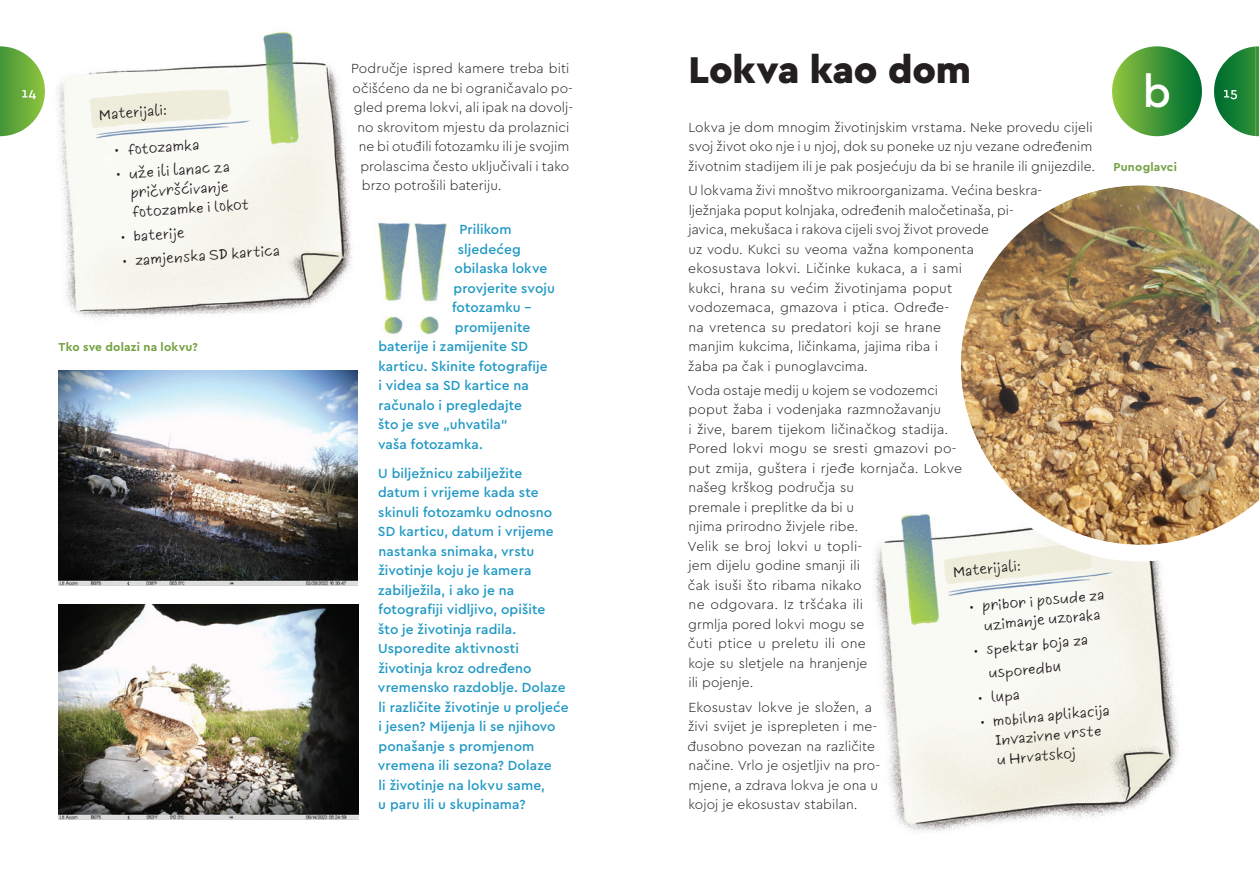
<style>
.page{position:relative;width:1259px;height:893px;background:#fff}
.page>*{position:absolute;margin:0;border:0;box-sizing:border-box;transform-origin:0 0}
.t1{font:500 45px "Cera PRO";color:#fff}
.t2{font:900 39px "Cera PRO";letter-spacing:-.005em;color:#231f20}
.t3{font:300 13.8px/19.5px "Cera PRO";letter-spacing:.005em;color:#231f20}
.t4{font:500 13.8px/19.5px "Cera PRO";letter-spacing:.01em;color:#1f98c4}
.t5{font:13.8px/19.5px "Six Hands Marker";color:#231f20}
.t6{font:700 12px "Cera PRO";letter-spacing:.015em;color:#74a142}
</style>
<div class="page">
<svg style="left:1255px;top:46px;width:4px;height:90px"></svg>
<img style="left:0;top:31px;width:346px;height:126px">
<img style="left:58px;top:157px;width:254px;height:663px">
<img style="left:312px;top:157px;width:41px;height:105px">
<img style="left:312px;top:262px;width:47px;height:558px">
<img style="left:0;top:46px;width:45px;height:90px">
<img style="left:22px;top:90px;width:14px;height:9px">
<img style="left:874px;top:46px;width:381px;height:787px">
<img style="left:1214px;top:47px;width:41px;height:89px">
<svg style="left:1224px;top:90px;width:13px;height:9px"></svg>
<div style="left:1112px;top:46px;width:90px;height:90px;background:linear-gradient(to right,#92c541,#006d31);border-radius:45px"></div>
<img style="left:59px;top:370px;width:299px;height:215px">
<img style="left:58px;top:604px;width:300px;height:215px">
<img style="left:944px;top:169px;width:315px;height:392px">
<img style="left:378px;top:222px;width:70px;height:113px">
<p class="t5" style="left:99px;top:105px;width:70px;rotate:-4deg">Materijali:</p>
<p class="t5" style="left:114px;top:141px;width:87px;rotate:-4deg">• fotozamka</p>
<p class="t5" style="left:128px;top:164px;width:119px;text-indent:-13px;rotate:-4deg">• uže ili lanac za pričvršćivanje fotozamke i lokot</p>
<p class="t5" style="left:120px;top:228px;width:65px;rotate:-4deg">• baterije</p>
<p class="t5" style="left:122px;top:251px;width:160px;rotate:-4deg">• zamjenska SD kartica</p>
<p class="t6" style="left:58px;top:339px;width:141px">Tko sve dolazi na lokvu?</p>
<p class="t3" style="left:351px;top:58px;width:220px">Područje ispred kamere treba biti</p>
<p class="t3" style="left:352px;top:78px;width:222px">očišćeno da ne bi ograničavalo po-</p>
<p class="t3" style="left:354px;top:97px;width:221px">gled prema lokvi, ali ipak na dovolj-</p>
<p class="t3" style="left:357px;top:117px;width:214px">no skrovitom mjestu da prolaznici</p>
<p class="t3" style="left:359px;top:136px;width:212px">ne bi otuđili fotozamku ili je svojim</p>
<p class="t3" style="left:360px;top:156px;width:210px">prolascima često uključivali i tako</p>
<p class="t3" style="left:362px;top:175px;width:141px">brzo potrošili bateriju.</p>
<p class="t4" style="left:459px;top:219px;width:54px">Prilikom</p>
<p class="t4" style="left:458px;top:239px;width:65px">sljedećeg</p>
<p class="t4" style="left:454px;top:258px;width:94px">obilaska lokve</p>
<p class="t4" style="left:453px;top:278px;width:103px">provjerite svoju</p>
<p class="t4" style="left:452px;top:297px;width:81px">fotozamku –</p>
<p class="t4" style="left:455px;top:317px;width:77px">promijenite</p>
<p class="t4" style="left:378px;top:336px;width:151px">baterije i zamijenite SD</p>
<p class="t4" style="left:378px;top:356px;width:171px">karticu. Skinite fotografije</p>
<p class="t4" style="left:378px;top:375px;width:152px">i videa sa SD kartice na</p>
<p class="t4" style="left:378px;top:395px;width:145px">računalo i pregledajte</p>
<p class="t4" style="left:378px;top:414px;width:131px">što je sve „uhvatila“</p>
<p class="t4" style="left:378px;top:434px;width:106px">vaša fotozamka.</p>
<p class="t4" style="left:378px;top:463px;width:192px">U bilježnicu zabilježite<br>datum i vrijeme kada ste skinuli fotozamku odnosno<br>SD karticu, datum i vrijeme nastanka snimaka, vrstu životinje koju je kamera zabilježila, i ako je na fotografiji vidljivo, opišite što je životinja radila.<br>Usporedite aktivnosti životinja kroz određeno vremensko razdoblje. Dolaze li različite životinje u proljeće i jesen? Mijenja li se njihovo ponašanje s promjenom vremena ili sezona? Dolaze<br>li životinje na lokvu same,<br>u paru ili u skupinama?</p>
<h2 class="t2" style="left:688px;top:44px;width:284px">Lokva kao dom</h2>
<p class="t3" style="left:688px;top:117px;width:408px">Lokva je dom mnogim životinjskim vrstama. Neke provedu cijeli svoj život oko nje i u njoj, dok su poneke uz nju vezane određenim životnim stadijem ili je pak posjećuju da bi se hranile ili gnijezdile.</p>
<p class="t3" style="left:688px;top:180px;width:355px">U lokvama živi mnoštvo mikroorganizama. Većina beskra&shy;lježnjaka poput kolnjaka, određenih maločetinaša, pi&shy;javica, mekušaca i rakova cijeli svoj život provede<br>uz vodu. Kukci su veoma važna komponenta ekosustava lokvi. Ličinke kukaca, a i sami<br>kukci, hrana su većim životinjama poput<br>vodozemaca, gmazova i ptica. Određe-<br>na vretenca su predatori koji se hrane<br>manjim kukcima, ličinkama, jajima riba i<br>žaba pa čak i punoglavcima.</p>
<p class="t3" style="left:687px;top:380px;width:276px">Voda ostaje medij u kojem se vodozemci poput žaba i vodenjaka razmnožavanju<br>i žive, barem tijekom ličinačkog stadija.<br>Pored lokvi mogu se sresti gmazovi po&shy;put zmija, guštera i rjeđe kornjača. Lokve našeg krškog područja su<br>premale i preplitke da bi u<br>njima prirodno živjele ribe.<br>Velik se broj lokvi u topli-<br>jem dijelu godine smanji ili<br>čak isuši što ribama nikako<br>ne odgovara. Iz tršćaka ili<br>grmlja pored lokvi mogu se<br>čuti ptice u preletu ili one<br>koje su sletjele na hranjenje<br>ili pojenje.</p>
<p class="t3" style="left:687px;top:697px;width:194px">Ekosustav lokve je složen, a živi svijet je isprepleten i me&shy;đusobno povezan na različite načine. Vrlo je osjetljiv na pro&shy;mjene, a zdrava lokva je ona u kojoj je ekosustav stabilan.</p>
<h1 class="t1" style="left:1142px;top:62px;width:30px">b</h1>
<p class="t6" style="left:1113px;top:159px;width:65px">Punoglavci</p>
<p class="t5" style="left:952px;top:563px;width:70px;rotate:-6deg">Materijali:</p>
<p class="t5" style="left:968px;top:598px;width:137px;text-align:center;rotate:-6deg">• pribor i posud e za uzimanje uzoraka</p>
<p class="t5" style="left:984px;top:638px;width:104px;line-height:23.9px;text-indent:-13px;rotate:-6deg">• spektar boja za uspored bu</p>
<p class="t5" style="left:977px;top:689px;width:44px;rotate:-6deg">• lupa</p>
<p class="t5" style="left:992px;top:712px;width:119px;text-indent:-12px;rotate:-6deg">• mobilna aplikacija<br>Invazivne vrste u Hrvatskoj</p>
</div>
